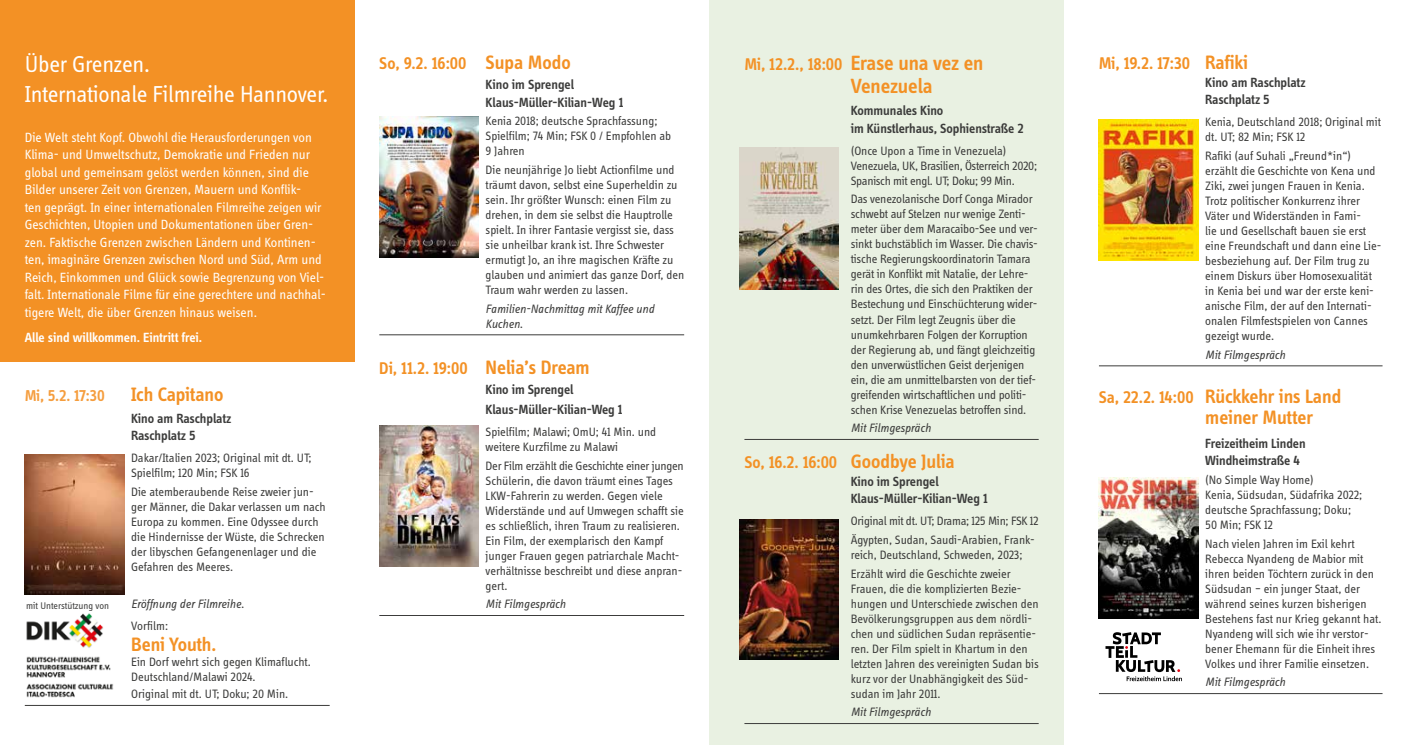
<style>
.page{position:relative;width:1418px;height:745px;background:#fff}
.page>*{position:absolute;margin:0;border:0;box-sizing:border-box;transform-origin:0 0}
.t1{font:23.75px/30px "Info Display Pro";letter-spacing:-.01em;color:#fff}
.t2{font:600 21.25px "Info Display Pro";letter-spacing:-.005em;color:#f39125}
.t3{font:600 20px/21px "Info Display Pro";letter-spacing:-.005em;color:#f39125}
.t4{font:600 17.5px "Info Display Pro";color:#f39125}
.t5{font:600 16.25px "Info Display Pro";color:#f59d3d}
.t6{font:13.75px/17.5px "Info Display Pro";color:#fff}
.t7{font:600 13.75px/17.5px "Info Display Pro";letter-spacing:-.005em;color:#3c3c3b}
.t8{font:600 13.75px "Info Display Pro";letter-spacing:-.005em;color:#fff}
.t9{font:12.5px/15px "Info Display Pro";letter-spacing:-.005em;color:#3c3c3b}
.t10{font:italic 12.5px/15px "Info Display Pro";color:#3c3c3b}
.t11{font:10px "Info Display Pro";color:#3c3c3b}
.s1{font-size:20px}
.s2{font-size:21.25px}
.s3{font-size:17.5px}
</style>
<div class="page">
<div style="left:709px;top:0;width:354px;height:744px;background:#e9f1e2"></div>
<div style="left:0;top:0;width:354px;height:361px;background:#f39125"></div>
<hr style="left:25px;top:704px;width:305px;height:1px;background:#3c3c3b">
<img style="left:25px;top:454px;width:99px;height:140px">
<hr style="left:379px;top:334px;width:305px;height:1px;background:#3c3c3b">
<hr style="left:379px;top:615px;width:305px;height:1px;background:#3c3c3b">
<img style="left:379px;top:117px;width:99px;height:140px">
<img style="left:379px;top:425px;width:99px;height:140px">
<hr style="left:744px;top:439px;width:294px;height:1px;background:#3c3c3b">
<hr style="left:744px;top:722px;width:294px;height:1px;background:#3c3c3b">
<img style="left:739px;top:148px;width:99px;height:141px">
<hr style="left:1098px;top:365px;width:284px;height:1px;background:#3c3c3b">
<hr style="left:1098px;top:693px;width:284px;height:1px;background:#3c3c3b">
<img style="left:1098px;top:119px;width:100px;height:141px">
<img style="left:739px;top:519px;width:99px;height:139px">
<img style="left:1098px;top:477px;width:100px;height:140px">
<svg style="left:1105px;top:632px;width:76px;height:48px"></svg>
<img style="left:26px;top:613px;width:88px;height:85px">
<h1 class="t1" style="left:25px;top:48px;width:305px">Über Grenzen.<br>Internationale Filmreihe Hannover.</h1>
<p class="t6" style="left:25px;top:128px;width:303px">Die Welt steht Kopf. Obwohl die Herausforderungen von Klima- und Umweltschutz, Demokratie und Frieden nur global und gemeinsam gelöst werden können, sind die Bilder unserer Zeit von Grenzen, Mauern und Konflik-<br>ten geprägt. In einer internationalen Filmreihe zeigen wir Geschichten, Utopien und Dokumentationen über Gren&shy;zen. Faktische Grenzen zwischen Ländern und Kontinen&shy;ten, imaginäre Grenzen zwischen Nord und Süd, Arm und Reich, Einkommen und Glück sowie Begrenzung von Viel&shy;falt. Internationale Filme für eine gerechtere und nachhal&shy;tigere Welt, die über Grenzen hinaus weisen.</p>
<p class="t8" style="left:25px;top:328px;width:179px">Alle sind willkommen. Eintritt frei.</p>
<h3 class="t5" style="left:25px;top:386px;width:81px">Mi, 5.2. 17:30</h3>
<h3 class="t3" style="left:131px;top:384px;width:94px">Ich Capitano</h3>
<p class="t7" style="left:131px;top:409px;width:102px">Kino am Raschplatz<br>Raschplatz 5</p>
<p class="t9" style="left:131px;top:450px;width:182px">Dakar/Italien 2023; Original mit dt. UT;<br>Spielfilm; 120 Min; FSK 16</p>
<p class="t9" style="left:131px;top:483px;width:196px">Die atemberaubende Reise zweier jun&shy;ger Männer, die Dakar verlassen um nach Europa zu kommen. Eine Odyssee durch die Hindernisse der Wüste, die Schrecken der libyschen Gefangenenlager und die Gefahren des Meeres.</p>
<p class="t10" style="left:131px;top:595px;width:114px">Eröffnung der Filmreihe.</p>
<p class="t9" style="left:131px;top:617px;width:38px">Vorfilm:</p>
<h3 class="t3" style="left:131px;top:632px;width:87px">Beni Youth.</h3>
<p class="t9" style="left:131px;top:653px;width:181px">Ein Dorf wehrt sich gegen Klimaflucht.<br>Deutschland/Malawi 2024.</p>
<p class="t9" style="left:131px;top:685px;width:159px">Original mit dt. UT; Doku; 20 Min.</p>
<p class="t11" style="left:26px;top:599px;width:84px">mit Unterstützung von</p>
<h3 class="t4" style="left:379px;top:53px;width:193px">So, 9.2. 16:00 <span class="s1">Supa Modo</span></h3>
<p class="t7" style="left:485px;top:75px;width:139px">Kino im Sprengel<br>Klaus-Müller-Kilian-Weg 1</p>
<p class="t9" style="left:485px;top:113px;width:187px">Kenia 2018; deutsche Sprachfassung;<br>Spielfilm; 74 Min; FSK 0 / Empfohlen ab<br>9 Jahren</p>
<p class="t9" style="left:485px;top:162px;width:200px">Die neunjährige Jo liebt Actionfilme und träumt davon, selbst eine Superheldin zu sein. Ihr größter Wunsch: einen Film zu drehen, in dem sie selbst die Hauptrolle spielt. In ihrer Fantasie vergisst sie, dass sie unheilbar krank ist. Ihre Schwester ermutigt Jo, an ihre magischen Kräfte zu glauben und animiert das ganze Dorf, den Traum wahr werden zu lassen.</p>
<p class="t10" style="left:485px;top:300px;width:170px">Familien-Nachmittag mit Kaffee und<br>Kuchen.</p>
<h3 class="t4" style="left:379px;top:357px;width:212px">Di, 11.2. 19:00 <span class="s1">Nelia’s Dream</span></h3>
<p class="t7" style="left:485px;top:379px;width:138px;line-height:20px">Kino im Sprengel<br>Klaus-Müller-Kilian-Weg 1</p>
<p class="t9" style="left:485px;top:423px;width:172px">Spielfilm; Malawi; OmU; 41 Min. und weitere Kurzfilme zu Malawi</p>
<p class="t9" style="left:485px;top:457px;width:200px">Der Film erzählt die Geschichte einer jungen Schülerin, die davon träumt eines Tages LKW-Fahrerin zu werden. Gegen viele Widerstände und auf Umwegen schafft sie es schließlich, ihren Traum zu realisieren.<br>Ein Film, der exemplarisch den Kampf junger Frauen gegen patriarchale Macht&shy;verhältnisse beschreibt und diese anpran&shy;gert.</p>
<p class="t10" style="left:485px;top:595px;width:82px">Mit Filmgespräch</p>
<h3 class="t4" style="left:744px;top:53px;width:240px">Mi, 12.2., 18:00 <span class="s2">Erase una vez en</span></h3>
<h2 class="t2" style="left:850px;top:73px;width:83px">Venezuela</h2>
<p class="t7" style="left:850px;top:101px;width:174px">Kommunales Kino<br>im Künstlerhaus, Sophienstraße 2</p>
<p class="t9" style="left:850px;top:143px;width:188px">(Once Upon a Time in Venezuela)<br>Venezuela, UK, Brasilien, Österreich 2020;<br>Spanisch mit engl. UT; Doku; 99 Min.</p>
<p class="t9" style="left:850px;top:191px;width:188px">Das venezolanische Dorf Conga Mirador schwebt auf Stelzen nur wenige Zenti&shy;meter über dem Maracaibo-See und ver&shy;sinkt buchstäblich im Wasser. Die chavis&shy;tische Regierungskoordinatorin Tamara gerät in Konflikt mit Natalie, der Lehre&shy;rin des Ortes, die sich den Praktiken der Bestechung und Einschüchterung wider&shy;setzt. Der Film legt Zeugnis über die unumkehrbaren Folgen der Korruption der Regierung ab, und fängt gleichzeitig den unverwüstlichen Geist derjenigen ein, die am unmittelbarsten von der tief&shy;greifenden wirtschaftlichen und politi&shy;schen Krise Venezuelas betroffen sind.</p>
<p class="t10" style="left:850px;top:420px;width:82px">Mit Filmgespräch</p>
<h3 class="t4" style="left:744px;top:451px;width:212px">So, 16.2. 16:00 <span class="s1">Goodbye Julia</span></h3>
<p class="t7" style="left:850px;top:472px;width:138px">Kino im Sprengel<br>Klaus-Müller-Kilian-Weg 1</p>
<p class="t9" style="left:850px;top:511px;width:189px;line-height:18.5px">Original mit dt. UT; Drama; 125 Min; FSK 12<br>Ägypten, Sudan, Saudi-Arabien, Frank-</p>
<p class="t9" style="left:850px;top:545px;width:173px;line-height:18.5px">reich, Deutschland, Schweden, 2023;<br>Erzählt wird die Geschichte zweier</p>
<p class="t9" style="left:850px;top:580px;width:189px">Frauen, die die komplizierten Bezie&shy;hungen und Unterschiede zwischen den Bevölkerungsgruppen aus dem nördli&shy;chen und südlichen Sudan repräsentie&shy;ren. Der Film spielt in Khartum in den letzten Jahren des vereinigten Sudan bis kurz vor der Unabhängigkeit des Süd&shy;sudan im Jahr 2011.</p>
<p class="t10" style="left:850px;top:703px;width:82px">Mit Filmgespräch</p>
<h3 class="t4" style="left:1098px;top:53px;width:151px">Mi, 19.2. 17:30 <span class="s1">Rafiki</span></h3>
<p class="t7" style="left:1205px;top:73px;width:102px">Kino am Raschplatz<br>Raschplatz 5</p>
<p class="t9" style="left:1205px;top:114px;width:177px">Kenia, Deutschland 2018; Original mit dt. UT; 82 Min; FSK 12</p>
<p class="t9" style="left:1205px;top:148px;width:178px">Rafiki (auf Suhali „Freund*in“) erzählt die Geschichte von Kena und Ziki, zwei jungen Frauen in Kenia.<br>Trotz politischer Konkurrenz ihrer Väter und Widerständen in Fami-<br>lie und Gesellschaft bauen sie erst eine Freundschaft und dann eine Lie&shy;besbeziehung auf. Der Film trug zu einem Diskurs über Homosexualität in Kenia bei und war der erste keni&shy;anische Film, der auf den Internati&shy;onalen Filmfestspielen von Cannes gezeigt wurde.</p>
<p class="t10" style="left:1205px;top:346px;width:82px">Mit Filmgespräch</p>
<h3 class="t3" style="left:1205px;top:385px;width:137px;text-indent:-106px"><span class="s3">Sa, 22.2. 14:00</span> Rückkehr ins Land meiner Mutter</h3>
<p class="t7" style="left:1205px;top:434px;width:102px">Freizeitheim Linden<br>Windheimstraße 4</p>
<p class="t9" style="left:1205px;top:471px;width:159px">(No Simple Way Home)<br>Kenia, Südsudan, Südafrika 2022; deutsche Sprachfassung; Doku;<br>50 Min; FSK 12</p>
<p class="t9" style="left:1205px;top:535px;width:178px">Nach vielen Jahren im Exil kehrt Rebecca Nyandeng de Mabior mit ihren beiden Töchtern zurück in den Südsudan – ein junger Staat, der während seines kurzen bisherigen Bestehens fast nur Krieg gekannt hat.<br>Nyandeng will sich wie ihr verstor&shy;bener Ehemann für die Einheit ihres Volkes und ihrer Familie einsetzen.</p>
<p class="t10" style="left:1205px;top:673px;width:82px">Mit Filmgespräch</p>
</div>
